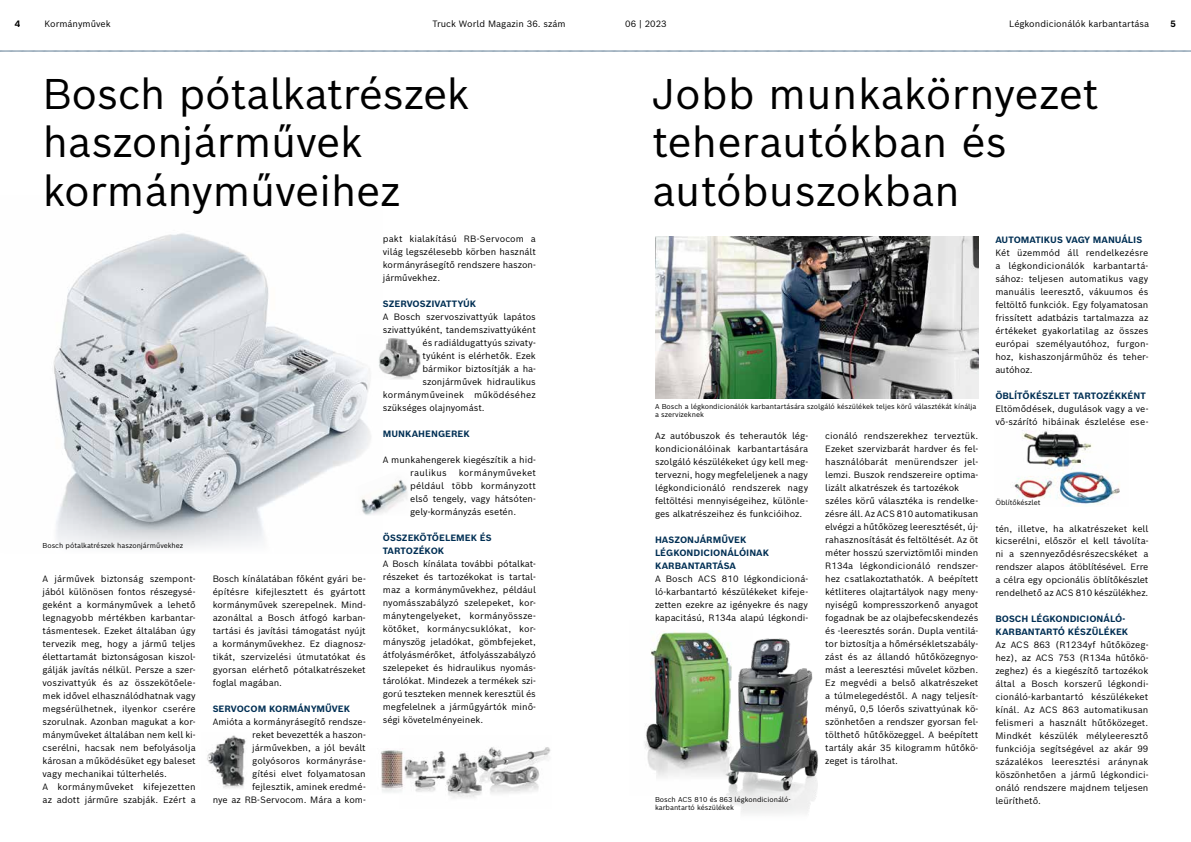
<style>
.page{position:relative;width:1191px;height:842px;background:#fff}
.page>*{position:absolute;margin:0;border:0;box-sizing:border-box;transform-origin:0 0}
.t1{font:42px/48.7px "Bosch Sans";letter-spacing:-.01em;color:#000}
.t2{font:9px/13px "Bosch Sans";color:#000;text-align:justify}
.t3{font:700 9px/13px "Bosch Sans";color:#002f54}
.t4{font:9px "Bosch Sans";letter-spacing:.025em;color:#000}
.t5{font:700 9px "Bosch Sans";color:#000}
.t6{font:7px/8px "Bosch Sans";color:#000}
</style>
<div class="page">
<img style="left:1014px;top:430px;width:106px;height:76px">
<img style="left:413px;top:747px;width:138px;height:51px">
<img style="left:381px;top:750px;width:32px;height:42px">
<img style="left:53px;top:233px;width:318px;height:316px">
<svg style="left:0;top:51px;width:1191px;height:1px"></svg>
<img style="left:655px;top:236px;width:323px;height:163px">
<img style="left:355px;top:470px;width:53px;height:46px">
<img style="left:357px;top:334px;width:64px;height:46px">
<img style="left:207px;top:735px;width:39px;height:54px">
<img style="left:726px;top:638px;width:93px;height:175px">
<img style="left:644px;top:630px;width:109px;height:165px">
<p class="t2" style="left:432px;top:17px;width:135px">Truck World Magazin 36. szám</p>
<p class="t2" style="left:625px;top:17px;width:43px">06 | 2023</p>
<p class="t2" style="left:45px;top:17px;width:67px">Kormányművek</p>
<p class="t2" style="left:1009px;top:17px;width:142px">Légkondicionálók karbantartása</p>
<p class="t5" style="left:15px;top:18px;width:7px">4</p>
<p class="t5" style="left:1170px;top:18px;width:7px">5</p>
<h1 class="t1" style="left:43px;top:68px;width:429px">Bosch pótalkatrészek haszonjárművek kormányműveihez</h1>
<p class="t6" style="left:43px;top:541px;width:142px">Bosch pótalkatrészek haszonjárművekhez</p>
<p class="t2" style="left:43px;top:571px;width:155px;text-align:left">A járművek biztonság szempont&shy;jából különösen fontos részegysé&shy;geként a kormányművek a lehető legnagyobb mértékben karbantar&shy;tásmentesek. Ezeket általában úgy tervezik meg, hogy a jármű teljes élettartamát biztonságosan kiszol&shy;gálják javítás nélkül. Persze a szer&shy;voszivattyúk és az összekötőele&shy;mek idővel elhasználódhatnak vagy megsérülhetnek, ilyenkor cserére szorulnak. Azonban magukat a kor&shy;mányműveket általában nem kell ki&shy;cserélni, hacsak nem befolyásolja károsan a működésüket egy baleset vagy mechanikai túlterhelés.<br>A kormányműveket kifejezetten az adott járműre szabják. Ezért a</p>
<p class="t2" style="left:213px;top:572px;width:155px">Bosch kínálatában főként gyári be&shy;építésre kifejlesztett és gyártott kormányművek szerepelnek. Mind&shy;azonáltal a Bosch átfogó karban&shy;tartási és javítási támogatást nyújt a kormányművekhez. Ez diagnosz&shy;tikát, szervizelési útmutatókat és gyorsan elérhető pótalkatrészeket foglal magában.</p>
<p class="t3" style="left:213px;top:702px;width:139px">SERVOCOM KORMÁNYMŰVEK</p>
<p class="t2" style="left:213px;top:714px;width:155px;text-align:right">Amióta a kormányrásegítő rendsze&shy;reket bevezették a haszon&shy;járművekben, a jól bevált golyósoros kormányráse-<br>gítési elvet folyamatosan fejlesztik, aminek eredmé-<br>nye az RB-Servocom. Mára a kom-</p>
<p class="t2" style="left:383px;top:232px;width:155px">pakt kialakítású RB-Servocom a világ legszélesebb körben használt kormányrásegítő rendszere haszon&shy;járművekhez.</p>
<p class="t3" style="left:383px;top:297px;width:95px">SZERVOSZIVATTYÚK</p>
<p class="t2" style="left:383px;top:310px;width:155px">A Bosch szervoszivattyúk lapátos</p>
<p class="t2" style="left:383px;top:323px;width:155px">szivattyúként, tandemszivattyúként</p>
<p class="t2" style="left:422px;top:336px;width:115px">és radiáldugattyús szivat -</p>
<p class="t2" style="left:422px;top:349px;width:115px">tyúként is elérhetők. Ezek</p>
<p class="t2" style="left:422px;top:362px;width:115px">bármikor biztosítják a ha-</p>
<p class="t2" style="left:422px;top:375px;width:115px">szonjárművek hidraulikus</p>
<p class="t4" style="left:383px;top:388px;width:155px">kormányműveinek működéséhez</p>
<p class="t2" style="left:383px;top:401px;width:103px">szükséges olajnyomást.</p>
<p class="t3" style="left:383px;top:427px;width:89px">MUNKAHENGEREK</p>
<p class="t2" style="left:410px;top:453px;width:127px;text-indent:-27px">A munkahengerek kiegészítik a hid&shy;raulikus</p>
<p class="t2" style="left:410px;top:466px;width:127px;text-indent:49px">kormányműveket például több kormányzott első tengely, vagy hátsóten&shy;gely-kormányzás esetén.</p>
<p class="t3" style="left:383px;top:531px;width:110px">ÖSSZEKÖTŐELEMEK ÉS<br>TARTOZÉKOK</p>
<p class="t2" style="left:383px;top:557px;width:155px">A Bosch kínálata további pótalkat&shy;részeket és tartozékokat is tartal&shy;maz a kormányművekhez, például nyomásszabályzó szelepeket, kor&shy;mánytengelyeket, kormányössze&shy;kötőket, kormánycsuklókat, kor&shy;mányszög jeladókat, gömbfejeket, átfolyásmérőket, átfolyásszabályzó szelepeket és hidraulikus nyomás&shy;tárolókat. Mindezek a termékek szi&shy;gorú teszteken mennek keresztül és megfelelnek a járműgyártók minő&shy;ségi követelményeinek.</p>
<h1 class="t1" style="left:652px;top:68px;width:448px">Jobb munkakörnyezet teherautókban és autóbuszokban</h1>
<p class="t6" style="left:655px;top:402px;width:323px">A Bosch a légkondicionálók karbantartására szolgáló készülékek teljes körű választékát kínálja a szervizeknek</p>
<p class="t2" style="left:655px;top:429px;width:155px">Az autóbuszok és teherautók lég&shy;kondicionálóinak karbantartására szolgáló készülékeket úgy kell meg&shy;tervezni, hogy megfeleljenek a nagy légkondicionáló rendszerek nagy feltöltési mennyiségeihez, különle&shy;ges alkatrészeihez és funkcióihoz.</p>
<p class="t3" style="left:655px;top:533px;width:116px">HASZONJÁRMŰVEK<br>LÉGKONDICIONÁLÓINAK<br>KARBANTARTÁSA</p>
<p class="t2" style="left:655px;top:571px;width:155px">A Bosch ACS 810 légkondicioná&shy;ló-karbantartó készülékeket kifeje&shy;zetten ezekre az igényekre és nagy kapacitású, R134a alapú légkondi-</p>
<p class="t2" style="left:825px;top:429px;width:155px;text-align:left">cionáló rendszerekhez terveztük.<br>Ezeket szervizbarát hardver és fel&shy;használóbarát menürendszer jel&shy;lemzi. Buszok rendszereire optima&shy;lizált alkatrészek és tartozékok széles körű választéka is rendelke&shy;zésre áll. Az ACS 810 automatikusan elvégzi a hűtőközeg leeresztését, új&shy;rahasznosítását és feltöltését. Az öt méter hosszú szerviztömlői minden R134a légkondicionáló rendszer&shy;hez csatlakoztathatók. A beépített kétliteres olajtartályok nagy men - nyiségű kompresszorkenő anyagot fogadnak be az olajbefecskendezés és -leeresztés során. Dupla ventilá&shy;tor biztosítja a hőmérsékletszabály&shy;zást és az állandó hűtőközegnyo&shy;mást a leeresztési művelet közben.<br>Ez megvédi a belső alkatrészeket a túlmelegedéstől. A nagy teljesít&shy;ményű, 0,5 lóerős szivattyúnak kö&shy;szönhetően a rendszer gyorsan fel&shy;tölthető hűtőközeggel. A beépített tartály akár 35 kilogramm hűtőkö&shy;zeget is tárolhat.</p>
<p class="t6" style="left:655px;top:795px;width:137px">Bosch ACS 810 és 863 légkondicionáló&shy;karbantartó készülékek</p>
<p class="t3" style="left:995px;top:234px;width:148px">AUTOMATIKUS VAGY MANUÁLIS</p>
<p class="t2" style="left:995px;top:246px;width:155px">Két üzemmód áll rendelkezésre a légkondicionálók karbantartá&shy;sához: teljesen automatikus vagy manuális leeresztő, vákuumos és feltöltő funkciók. Egy folyamatosan frissített adatbázis tartalmazza az értékeket gyakorlatilag az összes európai személyautóhoz, furgon&shy;hoz, kishaszonjárműhöz és teher&shy;autóhoz.</p>
<p class="t3" style="left:995px;top:389px;width:152px">ÖBLÍTŐKÉSZLET TARTOZÉKKÉNT</p>
<p class="t2" style="left:995px;top:402px;width:155px">Eltömődések, dugulások vagy a ve&shy;vő-szárító hibáinak észlelése ese-</p>
<p class="t6" style="left:995px;top:498px;width:47px">Öblítőkészlet</p>
<p class="t2" style="left:995px;top:521px;width:155px">tén, illetve, ha alkatrészeket kell kicserélni, először el kell távolíta&shy;ni a szennyeződésrészecskéket a rendszer alapos átöblítésével. Erre a célra egy opcionális öblítőkészlet rendelhető az ACS 810 készülékhez.</p>
<p class="t3" style="left:995px;top:612px;width:134px">BOSCH LÉGKONDICIONÁLÓ-<br>KARBANTARTÓ KÉSZÜLÉKEK</p>
<p class="t2" style="left:995px;top:638px;width:155px">Az ACS 863 (R1234yf hűtőközeg&shy;hez), az ACS 753 (R134a hűtőkö&shy;zeghez) és a kiegészítő tartozékok által a Bosch korszerű légkondi&shy;cionáló-karbantartó készülékeket kínál. Az ACS 863 automatikusan felismeri a használt hűtőközeget.<br>Mindkét készülék mélyleeresztő funkciója segítségével az akár 99 százalékos leeresztési aránynak köszönhetően a jármű légkondici&shy;onáló rendszere majdnem teljesen leüríthető.</p>
</div>
